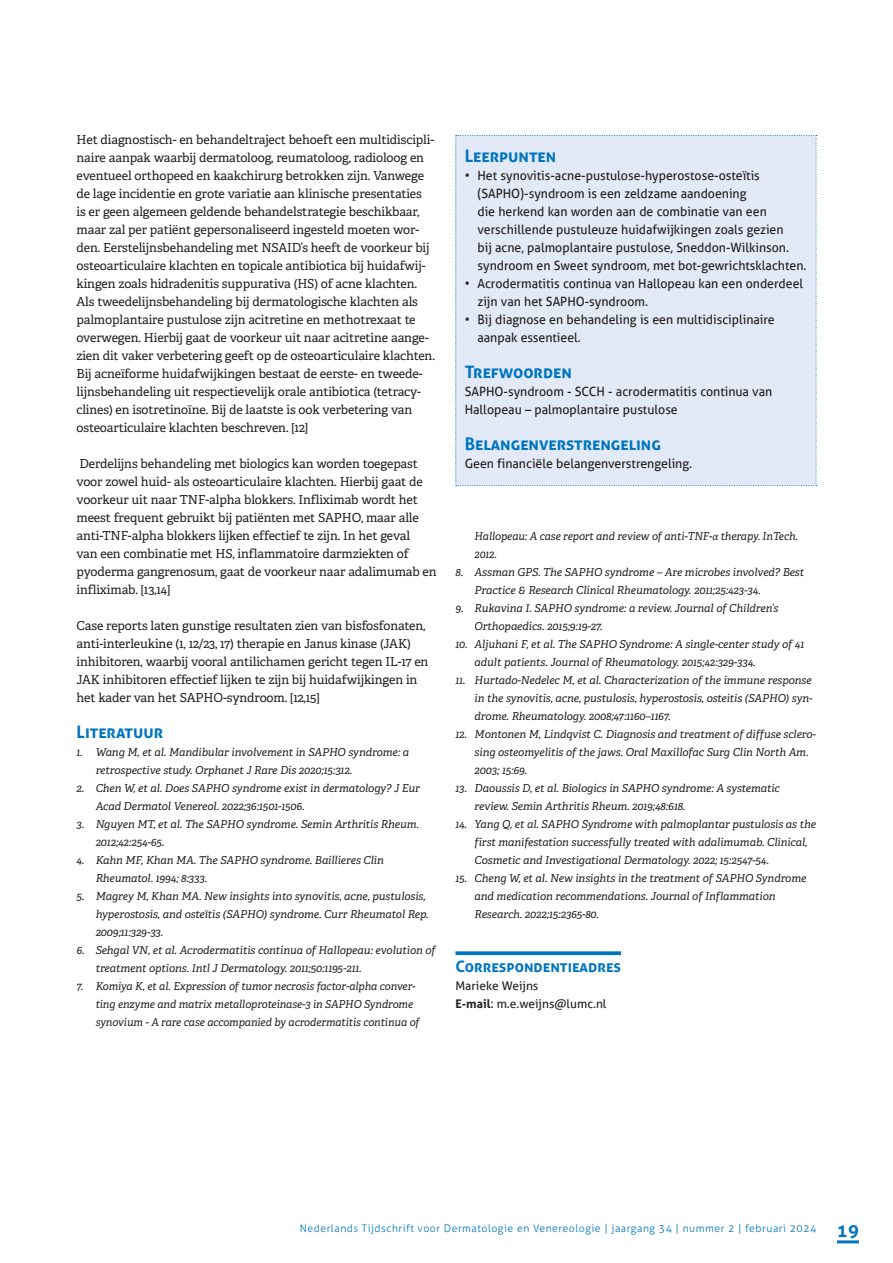
<style>
.page{position:relative;width:893px;height:1263px;background:#fff}
.page>*{position:absolute;margin:0;border:0;box-sizing:border-box;transform-origin:0 0}
.t1{font:700 18px "Aller";color:#0075bf}
.TUSSENKOP_1-Aller{font:700 17.25px "Aller";color:#0075bf}
.Correspondentie_-_kopje{font:700 15.75px "Aller";color:#0075bf}
.t2{font:12.75px/18px "Aller";color:#231f20}
.PLATTE_TEKS{font:12.45px/18px "Adelle";letter-spacing:-.01em;color:#231f20}
.Correspondentie_-_plat{font:12px "Aller";color:#231f20}
.t3{font:italic 10.95px/18px "Adelle";letter-spacing:-.005em;color:#231f20}
.t4{font:300 10.5px "Aller";letter-spacing:.05em;color:#0075bf}
.s1{font-family:"Source Serif Pro"}
.s2{font-weight:700}
</style>
<div class="page">
<hr style="left:837px;top:1240px;width:22px;height:3px;background:#0075bf">
<svg style="left:455px;top:951px;width:166px;height:4px"></svg>
<div style="left:455px;top:135px;width:362px;height:351px;background:#e1eaf6"></div>
<p class="PLATTE_TEKS" style="left:77px;top:130px;width:360px">Het diagnostisch- en behandeltraject behoeft een multidiscipli&shy;naire aanpak waarbij dermatoloog, reumatoloog, radioloog en eventueel orthopeed en kaakchirurg betrokken zijn. Vanwege de lage incidentie en grote variatie aan klinische presentaties<br>is er geen algemeen geldende behandelstrategie beschikbaar, maar zal per patiënt gepersonaliseerd ingesteld moeten wor&shy;den. Eerstelijnsbehandeling met NSAID’s heeft de voorkeur bij osteoarticulaire klachten en topicale antibiotica bij huidafwij&shy;kingen zoals hidradenitis suppurativa (HS) of acne klachten.<br>Als tweedelijnsbehandeling bij dermatologische klachten als palmoplantaire pustulose zijn acitretine en methotrexaat te overwegen. Hierbij gaat de voorkeur uit naar acitretine aange&shy;zien dit vaker verbetering geeft op de osteoarticulaire klachten.<br>Bij acneïforme huidafwijkingen bestaat de eerste- en tweede&shy;lijnsbehandeling uit respectievelijk orale antibiotica (tetracy&shy;clines) en isotretinoïne. Bij de laatste is ook verbetering van osteoarticulaire klachten beschreven. [12]</p>
<p class="PLATTE_TEKS" style="left:77px;top:454px;width:362px">Derdelijns behandeling met biologics kan worden toegepast voor zowel huid- als osteoarticulaire klachten. Hierbij gaat de voorkeur uit naar TNF-alpha blokkers. Infliximab wordt het meest frequent gebruikt bij patiënten met SAPHO, maar alle anti-TNF-alpha blokkers lijken effectief te zijn. In het geval<br>van een combinatie met HS, inflammatoire darmziekten of pyoderma gangrenosum, gaat de voorkeur naar adalimumab en infliximab. [13,14]</p>
<p class="PLATTE_TEKS" style="left:77px;top:616px;width:353px">Case reports laten gunstige resultaten zien van bisfosfonaten, anti-interleukine (1, 12/23, 17) therapie en Janus kinase (JAK) inhibitoren, waarbij vooral antilichamen gericht tegen IL-17 en JAK inhibitoren effectief lijken te zijn bij huidafwijkingen in het kader van het SAPHO-syndroom. [12,15]</p>
<p class="TUSSENKOP_1-Aller" style="left:77px;top:721px;width:88px">Literatuur</p>
<p class="t3" style="left:96px;top:743px;width:315px;text-indent:-19px">1. Wang M, et al. Mandibular involvement in SAPHO syndrome: a retrospective study. Orphanet J Rare Dis 2020;15:312.</p>
<p class="t3" style="left:96px;top:779px;width:326px;text-indent:-19px">2. Chen W, et al. Does SAPHO syndrome exist in dermatology? J Eur<br>Acad Dermatol Venereol. 2022;36:1501-1506.</p>
<p class="t3" style="left:96px;top:815px;width:325px;text-indent:-19px">3. Nguyen MT, et al. The SAPHO syndrome. Semin Arthritis Rheum.<br>2012;42:254-65.</p>
<p class="t3" style="left:96px;top:851px;width:290px;text-indent:-19px">4. Kahn MF, Khan MA. The SAPHO syndrome. Baillieres Clin<br>Rheumatol. 1994; 8:333.</p>
<p class="t3" style="left:96px;top:887px;width:335px;text-indent:-19px">5. Magrey M, Khan MA. New insights into synovitis, acne, pustulosis, hyperostosis, and osteïtis (SAPHO) syndrome. Curr Rheumatol Rep.<br>2009;11:329-33.</p>
<p class="t3" style="left:96px;top:941px;width:342px;text-indent:-19px">6. Sehgal VN, et al. Acrodermatitis continua of Hallopeau: evolution of treatment options. Intl J Dermatology. 2011;50:1195-211.</p>
<p class="t3" style="left:96px;top:977px;width:326px;text-indent:-19px">7. Komiya K, et al. Expression of tumor necrosis factor-alpha conver&shy;ting enzyme and matrix metalloproteinase-3 in SAPHO Syndrome synovium - A rare case accompanied by acrodermatitis continua of</p>
<p class="TUSSENKOP_1-Aller" style="left:465px;top:145px;width:93px">Leerpunten</p>
<p class="t2" style="left:477px;top:166px;width:330px;text-indent:-13px">• Het synovitis-acne-pustulose-hyperostose-osteïtis (SAPHO)-syndroom is een zeldzame aandoening<br>die herkend kan worden aan de combinatie van een verschillende pustuleuze huidafwijkingen zoals gezien<br>bij acne, palmoplantaire pustulose, Sneddon-Wilkinson. syndroom en Sweet syndroom, met bot-gewrichtsklachten.</p>
<p class="t2" style="left:477px;top:274px;width:327px;text-indent:-13px">• Acrodermatitis continua van Hallopeau kan een onderdeel zijn van het SAPHO-syndroom.</p>
<p class="t2" style="left:477px;top:310px;width:299px;text-indent:-13px">• Bij diagnose en behandeling is een multidisciplinaire aanpak essentieel.</p>
<p class="TUSSENKOP_1-Aller" style="left:465px;top:361px;width:109px">Trefwoorden</p>
<p class="t2" style="left:465px;top:382px;width:309px">SAPHO-syndroom - SCCH - acrodermatitis continua van<br>Hallopeau – palmoplantaire pustulose</p>
<p class="TUSSENKOP_1-Aller" style="left:465px;top:433px;width:198px">Belangenverstrengeling</p>
<p class="t2" style="left:465px;top:454px;width:229px">Geen financiële belangenverstrengeling.</p>
<p class="t3" style="left:475px;top:527px;width:325px">Hallopeau: A case report and review of anti-TNF-<span class="s1">α</span> therapy. InTech.<br>2012.</p>
<p class="t3" style="left:475px;top:563px;width:331px;text-indent:-19px">8. Assman GPS. The SAPHO syndrome – Are microbes involved? Best<br>Practice &amp; Research Clinical Rheumatology. 2011;25:423-34.</p>
<p class="t3" style="left:475px;top:599px;width:305px;text-indent:-19px">9. Rukavina I. SAPHO syndrome: a review. Journal of Children’s<br>Orthopaedics. 2015;9:19-27.</p>
<p class="t3" style="left:475px;top:635px;width:331px;text-indent:-19px">10. Aljuhani F, et al. The SAPHO Syndrome: A single-center study of 41 adult patients. Journal of Rheumatology. 2015;42:329-334.</p>
<p class="t3" style="left:475px;top:671px;width:339px;text-align:justify;text-indent:-19px">11. Hurtado-Nedelec M, et al. Characterization of the immune response in the synovitis, acne, pustulosis, hyperostosis, osteitis (SAPHO) syn&shy;drome. Rheumatology. 2008;47:1160–1167.</p>
<p class="t3" style="left:475px;top:725px;width:343px;text-indent:-19px">12. Montonen M, Lindqvist C. Diagnosis and treatment of diffuse sclero&shy;sing osteomyelitis of the jaws. Oral Maxillofac Surg Clin North Am.<br>2003; 15:69.</p>
<p class="t3" style="left:475px;top:779px;width:307px;text-indent:-19px">13. Daoussis D, et al. Biologics in SAPHO syndrome: A systematic review. Semin Arthritis Rheum. 2019;48:618.</p>
<p class="t3" style="left:475px;top:815px;width:343px;text-indent:-19px">14. Yang Q, et al. SAPHO Syndrome with palmoplantar pustulosis as the first manifestation successfully treated with adalimumab. Clinical,<br>Cosmetic and Investigational Dermatology. 2022; 15:2547-54.</p>
<p class="t3" style="left:475px;top:869px;width:333px;text-indent:-19px">15. Cheng W, et al. New insights in the treatment of SAPHO Syndrome and medication recommendations. Journal of Inflammation<br>Research. 2022;15:2365-80.</p>
<p class="Correspondentie_-_kopje" style="left:455px;top:957px;width:167px">Correspondentieadres</p>
<p class="Correspondentie_-_plat" style="left:455px;top:978px;width:84px">Marieke Weijns</p>
<p class="Correspondentie_-_plat" style="left:455px;top:996px;width:153px"><span class="s2">E-mail</span>: m.e.weijns@lumc.nl</p>
<p class="t4" style="left:300px;top:1222px;width:518px">Nederlands Tijdschrift voor Dermatologie en Venereologie | jaargang 34 | nummer 2 | februari 2024</p>
<h1 class="t1" style="left:837px;top:1220px;width:24px">19</h1>
</div>
